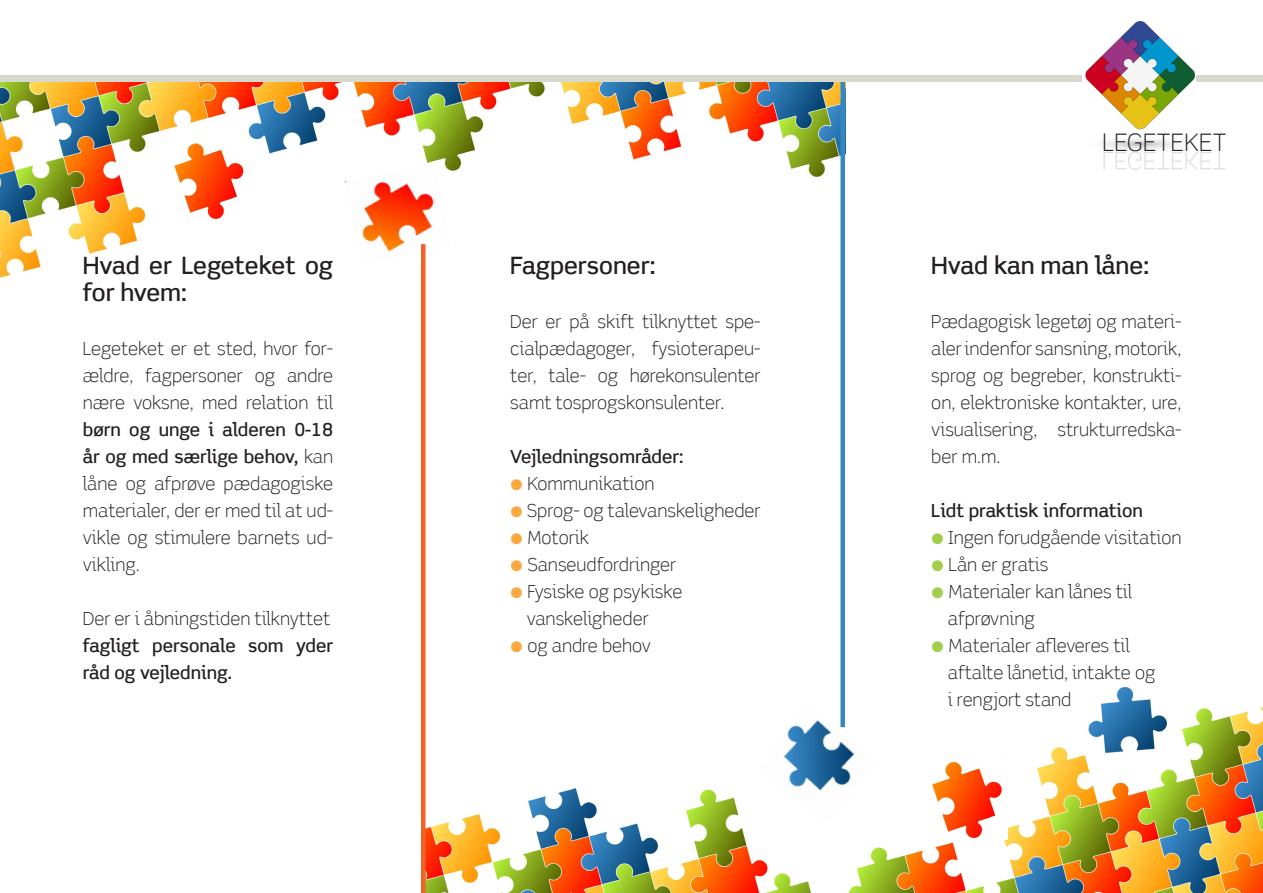
<style>
.page{position:relative;width:1263px;height:893px;background:#fff}
.page>*{position:absolute;margin:0;border:0;box-sizing:border-box;transform-origin:0 0}
.t1{font:300 24.15px "Scene Alt";letter-spacing:.015em;color:#231f20}
.t2{font:500 24px/27px "Scene Alt";color:#231f20}
.t3{font:300 18px/27px "Scene Alt";color:#231f20;text-align:justify}
.t4{font:500 18px/27px "Scene Alt";color:#231f20}
.s1{font-weight:500}
.s2{color:#faa940}
.s3{color:#a1ce4d}
</style>
<div class="page">
<img style="left:0;top:82px;width:840px;height:196px">
<img style="left:425px;top:686px;width:838px;height:207px">
<div style="left:385px;top:185px;width:523px;height:578px;background:#fff"></div>
<div style="left:0;top:75px;width:407px;height:7px;background:#d7d9cf"></div>
<img style="left:759px;top:720px;width:117px;height:102px">
<img style="left:923px;top:754px;width:85px;height:86px">
<img style="left:345px;top:164px;width:106px;height:101px">
<hr style="left:421px;top:244px;width:4px;height:649px;background:#f26126">
<div style="left:840px;top:80px;width:5px;height:647px;background:#3587c2"></div>
<div style="left:440px;top:75px;width:420px;height:7px;background:#d7d9cf"></div>
<img style="left:1085px;top:21px;width:110px;height:128px">
<p class="t2" style="left:83px;top:251px;width:252px">Hvad er Legeteket og for hvem:</p>
<p class="t3" style="left:83px;top:335px;width:252px">Legeteket er et sted, hvor for&shy;ældre, fagpersoner og andre nære voksne, med relation til <span class="s1">børn og unge i alderen 0-18 år og med særlige behov,</span> kan låne og afprøve pædagogiske materialer, der er med til at ud&shy;vikle og stimulere barnets ud&shy;vikling.</p>
<p class="t3" style="left:83px;top:605px;width:249px">Der er i åbningstiden tilknyttet</p>
<p class="t4" style="left:83px;top:631px;width:252px">fagligt personale som yder råd og vejledning.</p>
<p class="t2" style="left:510px;top:251px;width:147px">Fagpersoner:</p>
<p class="t3" style="left:510px;top:308px;width:252px">Der er på skift tilknyttet spe&shy;cialpædagoger, fysioterapeu&shy;ter, tale- og hørekonsulenter samt tosprogskonsulenter.</p>
<p class="t4" style="left:510px;top:442px;width:175px">Vejledningsområder:</p>
<p class="t3" style="left:510px;top:470px;width:146px"><span class="s2">●</span> Kommunikation</p>
<p class="t3" style="left:510px;top:497px;width:252px"><span class="s2">●</span> Sprog- og talevanskeligheder</p>
<p class="t3" style="left:510px;top:524px;width:80px"><span class="s2">●</span> Motorik</p>
<p class="t3" style="left:510px;top:551px;width:167px"><span class="s2">●</span> Sanseudfordringer</p>
<p class="t3" style="left:510px;top:578px;width:174px"><span class="s2">●</span> Fysiske og psykiske</p>
<p class="t3" style="left:527px;top:605px;width:123px">vanskeligheder</p>
<p class="t3" style="left:510px;top:632px;width:142px"><span class="s2">●</span> og andre behov</p>
<p class="t1" style="left:1102px;top:128px;width:126px">LEGETEKET</p>
<p class="t2" style="left:931px;top:251px;width:219px">Hvad kan man låne:</p>
<p class="t3" style="left:931px;top:308px;width:252px">Pædagogisk legetøj og materi&shy;aler indenfor sansning, motorik, sprog og begreber, konstrukti&shy;on, elektroniske kontakter, ure, visualisering, strukturredska&shy;ber m.m.</p>
<p class="t4" style="left:931px;top:496px;width:213px">Lidt praktisk information</p>
<p class="t3" style="left:931px;top:524px;width:252px"><span class="s3">●</span> Ingen forudgående visitation</p>
<p class="t3" style="left:931px;top:551px;width:119px"><span class="s3">●</span> Lån er gratis</p>
<p class="t3" style="left:931px;top:578px;width:202px"><span class="s3">●</span> Materialer kan lånes til</p>
<p class="t3" style="left:948px;top:605px;width:88px">afprøvning</p>
<p class="t3" style="left:931px;top:632px;width:200px"><span class="s3">●</span> Materialer afleveres til</p>
<p class="t3" style="left:948px;top:659px;width:209px">aftalte lånetid, intakte og</p>
<p class="t3" style="left:948px;top:686px;width:125px">i rengjort stand</p>
</div>
